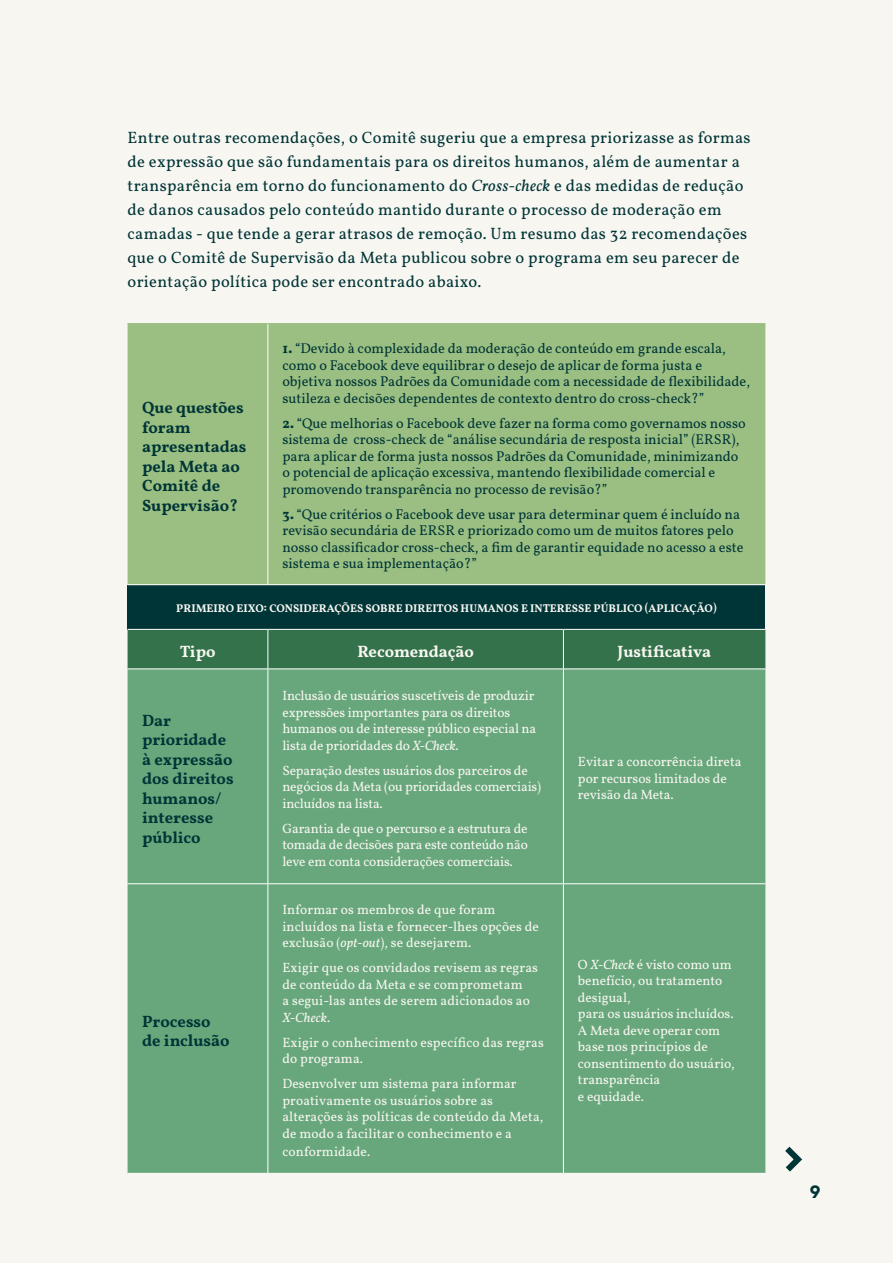
<style>
.page{position:relative;width:893px;height:1263px;background:#f8f6f1}
.page>*{position:absolute;margin:0;border:0;box-sizing:border-box;transform-origin:0 0}
.t1{font:900 18px "HK Grotesk";color:#003537}
.t2{font:16.5px/24px "Vollkorn";letter-spacing:.02em;color:#003537}
.t3{font:700 16.5px/19.5px "Vollkorn";color:#003537}
.t4{font:700 16.5px "Vollkorn";color:#f8f6f1}
.t5{font:14.25px/16.5px "Vollkorn";color:#003537}
.t6{font:13.5px/16.5px "Vollkorn";color:#f8f6f1}
.t7{font:700 11.25px "Vollkorn";color:#f8f6f1}
.s1{font-style:italic}
.s2{font-weight:700}
</style>
<div class="page">
<div style="left:128px;top:324px;width:637px;height:260px;background:#9bbf82"></div>
<div style="left:128px;top:585px;width:637px;height:44px;background:#003537"></div>
<div style="left:128px;top:630px;width:637px;height:38px;background:#34724b"></div>
<div style="left:128px;top:669px;width:637px;height:504px;background:#68a77c"></div>
<hr style="left:128px;top:323px;width:140px;height:1px;background:#9bbf82">
<hr style="left:268px;top:323px;width:295px;height:1px;background:#9bbf82">
<hr style="left:563px;top:323px;width:202px;height:1px;background:#9bbf82">
<hr style="left:267px;top:324px;width:1px;height:260px;background:#fff">
<hr style="left:128px;top:584px;width:140px;height:1px;background:#fff">
<hr style="left:268px;top:584px;width:295px;height:1px;background:#fff">
<hr style="left:563px;top:584px;width:202px;height:1px;background:#fff">
<hr style="left:128px;top:629px;width:140px;height:1px;background:#fff">
<hr style="left:268px;top:629px;width:295px;height:1px;background:#fff">
<hr style="left:267px;top:630px;width:1px;height:38px;background:#fff">
<hr style="left:563px;top:629px;width:202px;height:1px;background:#fff">
<hr style="left:563px;top:630px;width:1px;height:38px;background:#fff">
<hr style="left:128px;top:668px;width:140px;height:1px;background:#fff">
<hr style="left:268px;top:668px;width:295px;height:1px;background:#fff">
<hr style="left:267px;top:669px;width:1px;height:214px;background:#fff">
<hr style="left:563px;top:668px;width:202px;height:1px;background:#fff">
<hr style="left:563px;top:669px;width:1px;height:214px;background:#fff">
<hr style="left:128px;top:883px;width:140px;height:1px;background:#fff">
<hr style="left:268px;top:883px;width:295px;height:1px;background:#fff">
<hr style="left:267px;top:884px;width:1px;height:289px;background:#fff">
<hr style="left:563px;top:883px;width:202px;height:1px;background:#fff">
<hr style="left:563px;top:884px;width:1px;height:289px;background:#fff">
<hr style="left:128px;top:1173px;width:140px;height:1px;background:#fff">
<hr style="left:268px;top:1173px;width:295px;height:1px;background:#fff">
<hr style="left:563px;top:1173px;width:202px;height:1px;background:#fff">
<svg style="left:785px;top:1146px;width:17px;height:26px"></svg>
<p class="t2" style="left:128px;top:125px;width:625px">Entre outras recomendações, o Comitê sugeriu que a empresa priorizasse as formas de expressão que são fundamentais para os direitos humanos, além de aumentar a transparência em torno do funcionamento do <span class="s1">Cross-check</span> e das medidas de redução de danos causados pelo conteúdo mantido durante o processo de moderação em camadas - que tende a gerar atrasos de remoção. Um resumo das 32 recomendações que o Comitê de Supervisão da Meta publicou sobre o programa em seu parecer de orientação política pode ser encontrado abaixo.</p>
<p class="t5" style="left:282px;top:339px;width:469px"><span class="s2">1.</span> “Devido à complexidade da moderação de conteúdo em grande escala, como o Facebook deve equilibrar o desejo de aplicar de forma justa e objetiva nossos Padrões da Comunidade com a necessidade de flexibilidade, sutileza e decisões dependentes de contexto dentro do cross-check?”</p>
<p class="t5" style="left:282px;top:414px;width:465px"><span class="s2">2.</span> “Que melhorias o Facebook deve fazer na forma como governamos nosso sistema de cross-check de “análise secundária de resposta inicial” (ERSR), para aplicar de forma justa nossos Padrões da Comunidade, minimizando o potencial de aplicação excessiva, mantendo flexibilidade comercial e promovendo transparência no processo de revisão?”</p>
<p class="t5" style="left:282px;top:505px;width:462px"><span class="s2">3.</span> “Que critérios o Facebook deve usar para determinar quem é incluído na revisão secundária de ERSR e priorizado como um de muitos fatores pelo nosso classificador cross-check, a fim de garantir equidade no acesso a este sistema e sua implementação?”</p>
<p class="t7" style="left:176px;top:600px;width:542px">PRIMEIRO EIXO: CONSIDERAÇÕES SOBRE DIREITOS HUMANOS E INTERESSE PÚBLICO (APLICAÇÃO)</p>
<p class="t4" style="left:180px;top:639px;width:37px">Tipo</p>
<p class="t4" style="left:357px;top:639px;width:118px">Recomendação</p>
<p class="t4" style="left:618px;top:639px;width:95px">Justificativa</p>
<p class="t3" style="left:142px;top:397px;width:106px">Que questões foram apresentadas pela Meta ao<br>Comitê de<br>Supervisão?</p>
<p class="t3" style="left:142px;top:709px;width:93px">Dar prioridade à expressão dos direitos humanos/ interesse público</p>
<p class="t3" style="left:142px;top:1010px;width:89px">Processo de inclusão</p>
<p class="t6" style="left:282px;top:686px;width:255px">Inclusão de usuários suscetíveis de produzir expressões importantes para os direitos humanos ou de interesse público especial na lista de prioridades do <span class="s1">X-Check</span>.</p>
<p class="t6" style="left:282px;top:761px;width:260px">Separação destes usuários dos parceiros de negócios da Meta (ou prioridades comerciais) incluídos na lista.</p>
<p class="t6" style="left:282px;top:819px;width:247px;text-align:justify">Garantia de que o percurso e a estrutura de tomada de decisões para este conteúdo não leve em conta considerações comerciais.</p>
<p class="t6" style="left:282px;top:900px;width:258px">Informar os membros de que foram incluídos na lista e fornecer-lhes opções de exclusão (<span class="s1">opt-out</span>), se desejarem.</p>
<p class="t6" style="left:282px;top:958px;width:257px">Exigir que os convidados revisem as regras de conteúdo da Meta e se comprometam<br>a segui-las antes de serem adicionados ao<br><span class="s1">X-Check</span>.</p>
<p class="t6" style="left:282px;top:1033px;width:263px">Exigir o conhecimento específico das regras do programa.</p>
<p class="t6" style="left:282px;top:1074px;width:262px">Desenvolver um sistema para informar proativamente os usuários sobre as alterações às políticas de conteúdo da Meta, de modo a facilitar o conhecimento e a</p>
<p class="t6" style="left:282px;top:1142px;width:89px">conformidade.</p>
<p class="t6" style="left:578px;top:753px;width:165px">Evitar a concorrência direta por recursos limitados de revisão da Meta.</p>
<p class="t6" style="left:578px;top:955px;width:158px">O <span class="s1">X-Check</span> é visto como um benefício, ou tratamento desigual,<br>para os usuários incluídos.<br>A Meta deve operar com base nos princípios de consentimento do usuário, transparência<br>e equidade.</p>
<p class="t1" style="left:810px;top:1178px;width:12px">9</p>
</div>
